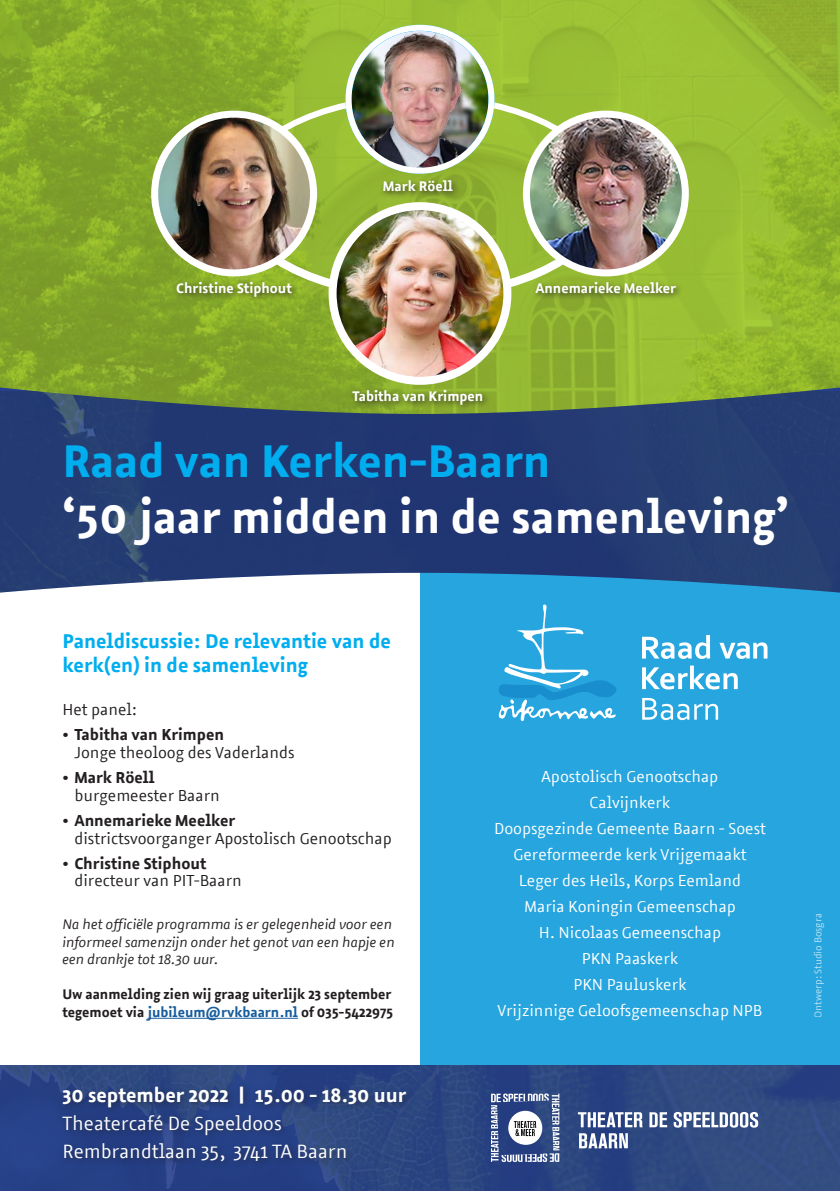
<style>
.page{position:relative;width:840px;height:1191px;background:#fff}
.page>*{position:absolute;margin:0;border:0;box-sizing:border-box;transform-origin:0 0}
.t1{font:700 46px "Azuro";color:#fff}
.t2{font:700 46px "Azuro";color:#00aeef}
.t3{font:700 20px/24px "Azuro";color:#00aeef}
.t4{font:700 20px "Azuro";color:#fff}
.t5{font:19.4px "Azuro";color:#fff}
.t6{font:16px "Azuro";color:#fff}
.t7{font:16px/17.6px "Azuro";color:#231f20}
.t8{font:italic 14px "Azuro";color:#231f20}
.t9{font:700 14px/17.6px "Azuro";color:#231f20}
.t10{font:700 14px "Azuro";color:#fff}
.t11{font:10px "Azuro";color:#fff}
.s1{font-weight:700}
.s2{color:#175d9e}
</style>
<div class="page">
<div style="left:420px;top:573px;width:419px;height:492px;background:#27a5de"></div>
<img style="left:0;top:1065px;width:839px;height:126px">
<img style="left:0;top:0;width:839px;height:386px">
<svg style="left:0;top:386px;width:839px;height:207px"></svg>
<img style="left:0;top:391px;width:839px;height:201px">
<hr style="left:147px;top:1017px;width:151px;height:1px;background:#175d9e">
<svg style="left:498px;top:604px;width:118px;height:117px"></svg>
<svg style="left:642px;top:635px;width:67px;height:24px"></svg>
<svg style="left:719px;top:642px;width:48px;height:17px"></svg>
<svg style="left:642px;top:665px;width:95px;height:24px"></svg>
<svg style="left:642px;top:698px;width:75px;height:22px"></svg>
<div style="left:59px;top:1083px;width:355px;height:86px;background:#231f20;opacity:.5"></div>
<svg style="left:490px;top:1093px;width:69px;height:69px"></svg>
<svg style="left:578px;top:1133px;width:49px;height:15px"></svg>
<svg style="left:577px;top:1112px;width:180px;height:15px"></svg>
<svg style="left:226px;top:202px;width:387px;height:102px;background:#a4c253"></svg>
<svg style="left:228px;top:91px;width:383px;height:111px;background:#9dbf42"></svg>
<svg style="left:485px;top:28px;width:6px;height:143px"></svg>
<img style="left:348px;top:28px;width:137px;height:143px">
<div style="left:345px;top:25px;width:149px;height:149px;border:6px solid #fff;border-radius:50%"></div>
<img style="left:332px;top:206px;width:175px;height:175px;border-radius:87px">
<div style="left:328px;top:202px;width:183px;height:183px;border:8px solid #fff;border-radius:50%"></div>
<img style="left:526px;top:114px;width:159px;height:159px;border-radius:79px">
<div style="left:522px;top:111px;width:166px;height:165px;border:7px solid #fff;border-radius:50%"></div>
<img style="left:154px;top:114px;width:159px;height:159px;border-radius:79px">
<div style="left:151px;top:111px;width:166px;height:165px;border:7px solid #fff;border-radius:50%"></div>
<div style="left:349px;top:386px;width:141px;height:26px;background:#231f20;opacity:.75"></div>
<div style="left:531px;top:279px;width:152px;height:22px;background:#231f20;opacity:.75"></div>
<div style="left:379px;top:177px;width:81px;height:22px;background:#231f20;opacity:.75"></div>
<div style="left:173px;top:279px;width:126px;height:26px;background:#231f20;opacity:.75"></div>
<p class="t10" style="left:176px;top:277px;width:117px">Christine Stiphout</p>
<p class="t10" style="left:382px;top:175px;width:72px">Mark Röell</p>
<p class="t10" style="left:535px;top:277px;width:142px">Annemarieke Meelker</p>
<p class="t10" style="left:352px;top:385px;width:132px">Tabitha van Krimpen</p>
<p class="t2" style="left:62px;top:425px;width:489px">Raad van Kerken-Baarn</p>
<p class="t1" style="left:62px;top:481px;width:727px">‘50 jaar midden in de samenleving’</p>
<p class="t3" style="left:62px;top:627px;width:330px">Paneldiscussie: De relevantie van de kerk(en) in de samenleving</p>
<p class="t7" style="left:62px;top:699px;width:76px">Het panel:</p>
<p class="t7" style="left:74px;top:725px;width:222px;text-indent:-12px"><span class="s1">• Tabitha van Krimpen<br></span>Jonge theoloog des Vaderlands</p>
<p class="t7" style="left:74px;top:768px;width:147px;text-indent:-12px"><span class="s1">• Mark Röell </span>burgemeester Baarn</p>
<p class="t7" style="left:74px;top:811px;width:319px;text-indent:-12px"><span class="s1">• Annemarieke Meelker<br></span>districtsvoorganger Apostolisch Genootschap</p>
<p class="t7" style="left:74px;top:854px;width:169px;text-indent:-12px"><span class="s1">• Christine Stiphout </span>directeur van PIT-Baarn</p>
<p class="t8" style="left:62px;top:915px;width:331px">Na het officiële programma is er gelegenheid voor een</p>
<p class="t8" style="left:62px;top:932px;width:334px">informeel samenzijn onder het genot van een hapje en</p>
<p class="t8" style="left:62px;top:950px;width:157px">een drankje tot 18.30 uur.</p>
<p class="t9" style="left:62px;top:985px;width:332px">Uw aanmelding zien wij graag uiterlijk 23 september tegemoet via <span class="s2">jubileum@rvkbaarn.nl</span> of 035-5422975</p>
<p class="t4" style="left:62px;top:1079px;width:345px">30 september 2022 | 15.00 - 18.30 uur</p>
<p class="t5" style="left:62px;top:1109px;width:221px">Theatercafé De Speeldoos</p>
<p class="t5" style="left:62px;top:1137px;width:286px">Rembrandtlaan 35, 3741 TA Baarn</p>
<p class="t6" style="left:541px;top:764px;width:178px">Apostolisch Genootschap</p>
<p class="t6" style="left:589px;top:790px;width:82px">Calvijnkerk</p>
<p class="t6" style="left:494px;top:816px;width:273px">Doopsgezinde Gemeente Baarn - Soest</p>
<p class="t6" style="left:513px;top:842px;width:234px">Gereformeerde kerk Vrijgemaakt</p>
<p class="t6" style="left:518px;top:868px;width:224px">Leger des Heils, Korps Eemland</p>
<p class="t6" style="left:523px;top:894px;width:213px">Maria Koningin Gemeenschap</p>
<p class="t6" style="left:538px;top:920px;width:184px">H. Nicolaas Gemeenschap</p>
<p class="t6" style="left:581px;top:946px;width:98px">PKN Paaskerk</p>
<p class="t6" style="left:573px;top:972px;width:114px">PKN Pauluskerk</p>
<p class="t6" style="left:497px;top:998px;width:266px">Vrijzinnige Geloofsgemeenschap NPB</p>
<p class="t11" style="left:810px;top:1017px;width:106px;rotate:-90deg">Ontwerp: Studio Bosgra</p>
</div>
